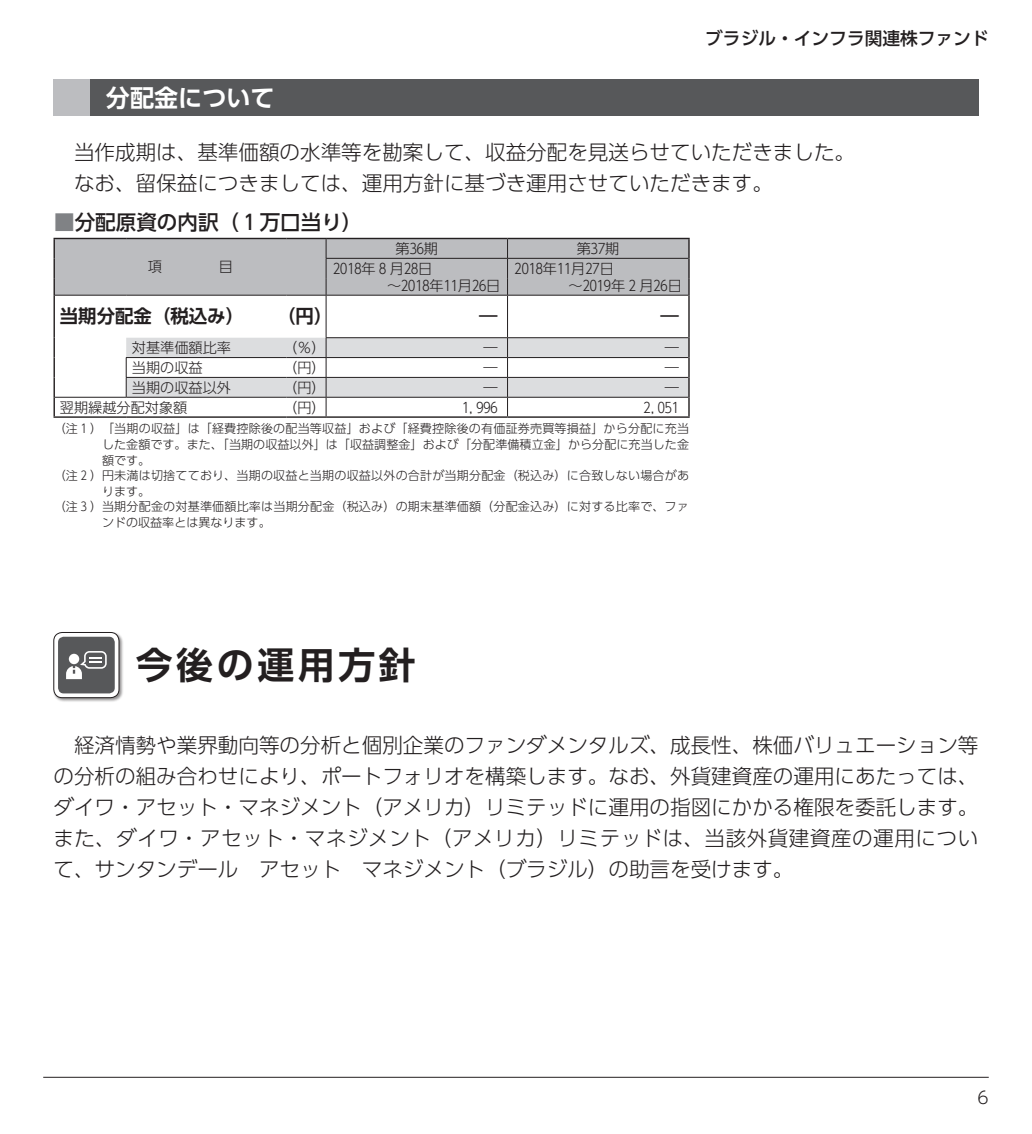
<style>
.page{position:relative;width:1032px;height:1134px;background:#fff}
.page>*{position:absolute;margin:0;border:0;box-sizing:border-box;transform-origin:0 0}
.t1{font:700 36.8px "UD Shin Go Pro De";letter-spacing:.1em;color:#231f20}
.t2{font:700 24px "UD Shin Go Pro De";color:#fff}
.t3{font:300 20.6px/31.2px "UD Shin Go Pro";color:#231f20}
.t4{font:500 20.6px "UD Shin Go Pro";color:#231f20}
.t5{font:700 18.4px "UD Shin Go Pro De";color:#231f20}
.t6{font:500 17.8px "UD Shin Go Pro";color:#231f20}
.t7{font:300 17px "UD Shin Go Pro";color:#231f20}
.t8{font:300 14.2px "UD Shin Go Pro";color:#231f20}
.t9{font:300 12px "UD Shin Go Pro";letter-spacing:.015em;color:#231f20}
.s1{color:#808285}
</style>
<div class="page">
<hr style="left:43px;top:1077px;width:946px;height:1px;background:#231f20">
<hr style="left:54px;top:295px;width:1px;height:43px;background:#231f20">
<hr style="left:688px;top:295px;width:2px;height:43px;background:#231f20">
<svg style="left:54px;top:338px;width:1px;height:78px"></svg>
<hr style="left:54px;top:416px;width:72px;height:2px;background:#231f20">
<hr style="left:126px;top:416px;width:160px;height:2px;background:#231f20">
<hr style="left:286px;top:416px;width:40px;height:2px;background:#231f20">
<hr style="left:326px;top:416px;width:181px;height:2px;background:#231f20">
<hr style="left:507px;top:416px;width:183px;height:2px;background:#231f20">
<hr style="left:55px;top:295px;width:71px;height:1px;background:#231f20">
<hr style="left:126px;top:295px;width:160px;height:1px;background:#231f20">
<hr style="left:286px;top:295px;width:40px;height:1px;background:#231f20">
<hr style="left:326px;top:295px;width:181px;height:1px;background:#231f20">
<hr style="left:507px;top:295px;width:181px;height:1px;background:#231f20">
<hr style="left:326px;top:337px;width:181px;height:1px;background:#231f20">
<hr style="left:507px;top:337px;width:181px;height:1px;background:#231f20">
<svg style="left:54px;top:238px;width:636px;height:57px;background:#b5b5b8"></svg>
<hr style="left:326px;top:295px;width:1px;height:42px;background:#231f20">
<hr style="left:507px;top:295px;width:1px;height:42px;background:#231f20">
<svg style="left:126px;top:338px;width:564px;height:78px"></svg>
<hr style="left:55px;top:397px;width:71px;height:1px;background:#231f20">
<hr style="left:126px;top:397px;width:160px;height:1px;background:#231f20">
<hr style="left:286px;top:397px;width:40px;height:1px;background:#231f20">
<hr style="left:326px;top:397px;width:181px;height:1px;background:#231f20">
<hr style="left:507px;top:397px;width:181px;height:1px;background:#231f20">
<div style="left:54px;top:79px;width:924px;height:37px;background:#57585a"></div>
<div style="left:54px;top:79px;width:36px;height:37px;background:#bcbdc0"></div>
<div style="left:53px;top:632px;width:71px;height:70px;background:#231f20;opacity:.5"></div>
<svg style="left:54px;top:632px;width:65px;height:66px"></svg>
<div style="left:54px;top:632px;width:65px;height:66px;border:1px solid #231f20;border-radius:9px"></div>
<div style="left:58px;top:637px;width:57px;height:56px;background:#57585a;border-radius:6px"></div>
<svg style="left:66px;top:651px;width:41px;height:28px"></svg>
<p class="t2" style="left:106px;top:78px;width:170px">分配金について</p>
<p class="t6" style="left:705px;top:24px;width:285px">ブラジル・インフラ関連株ファンド</p>
<p class="t3" style="left:74px;top:136px;width:782px">当作成期は、基準価額の水準等を勘案して、収益分配を見送らせていただきました。なお、留保益につきましては、運用方針に基づき運用させていただきます。</p>
<p class="t4" style="left:54px;top:206px;width:310px"><span class="s1">■</span>分配原資の内訳（ 1 万口当り）</p>
<p class="t8" style="left:148px;top:255px;width:16px">項</p>
<p class="t8" style="left:219px;top:255px;width:16px">目</p>
<p class="t8" style="left:395px;top:237px;width:44px">第36期</p>
<p class="t8" style="left:577px;top:237px;width:44px">第37期</p>
<p class="t8" style="left:333px;top:257px;width:101px">2018年 8 月28日</p>
<p class="t8" style="left:515px;top:257px;width:101px">2018年11月27日</p>
<p class="t8" style="left:387px;top:274px;width:115px">～2018年11月26日</p>
<p class="t8" style="left:568px;top:274px;width:115px">～2019年 2 月26日</p>
<p class="t5" style="left:60px;top:301px;width:186px">当期分配金（税込み）</p>
<p class="t5" style="left:277px;top:301px;width:57px">（円）</p>
<p class="t5" style="left:479px;top:301px;width:20px">―</p>
<p class="t5" style="left:661px;top:301px;width:20px">―</p>
<p class="t8" style="left:132px;top:336px;width:101px">対基準価額比率</p>
<p class="t8" style="left:283px;top:336px;width:44px">（％）</p>
<p class="t8" style="left:483px;top:336px;width:16px">―</p>
<p class="t8" style="left:665px;top:336px;width:16px">―</p>
<p class="t8" style="left:132px;top:356px;width:72px">当期の収益</p>
<p class="t8" style="left:283px;top:356px;width:44px">（円）</p>
<p class="t8" style="left:483px;top:356px;width:16px">―</p>
<p class="t8" style="left:665px;top:356px;width:16px">―</p>
<p class="t8" style="left:132px;top:376px;width:101px">当期の収益以外</p>
<p class="t8" style="left:283px;top:376px;width:44px">（円）</p>
<p class="t8" style="left:483px;top:376px;width:16px">―</p>
<p class="t8" style="left:665px;top:376px;width:16px">―</p>
<p class="t8" style="left:60px;top:396px;width:129px">翌期繰越分配対象額</p>
<p class="t8" style="left:283px;top:396px;width:44px">（円）</p>
<p class="t8" style="left:462px;top:396px;width:37px">1, 996</p>
<p class="t8" style="left:644px;top:396px;width:37px">2, 051</p>
<p class="t9" style="left:54px;top:419px;width:637px">（注 1 ）「当期の収益」は「経費控除後の配当等収益」および「経費控除後の有価証券売買等損益」から分配に充当</p>
<p class="t9" style="left:102px;top:435px;width:588px">した金額です。また、「当期の収益以外」は「収益調整金」および「分配準備積立金」から分配に充当した金</p>
<p class="t9" style="left:102px;top:450px;width:50px">額です。</p>
<p class="t9" style="left:54px;top:466px;width:637px">（注 2 ）円未満は切捨てており、当期の収益と当期の収益以外の合計が当期分配金（税込み）に合致しない場合があ</p>
<p class="t9" style="left:102px;top:481px;width:50px">ります。</p>
<p class="t9" style="left:54px;top:497px;width:636px">（注 3 ）当期分配金の対基準価額比率は当期分配金（税込み）の期末基準価額（分配金込み）に対する比率で、ファ</p>
<p class="t9" style="left:102px;top:513px;width:170px">ンドの収益率とは異なります。</p>
<h1 class="t1" style="left:136px;top:635px;width:282px">今後の運用方針</h1>
<p class="t3" style="left:54px;top:728px;width:926px;text-align:justify;text-indent:21px">経済情勢や業界動向等の分析と個別企業のファンダメンタルズ、成長性、株価バリュエーション等の分析の組み合わせにより、ポートフォリオを構築します。なお、外貨建資産の運用にあたっては、ダイワ・アセット・マネジメント（アメリカ）リミテッドに運用の指図にかかる権限を委託します。また、ダイワ・アセット・マネジメント（アメリカ）リミテッドは、当該外貨建資産の運用について、サンタンデール　アセット　マネジメント（ブラジル）の助言を受けます。</p>
<p class="t7" style="left:977px;top:1083px;width:13px">6</p>
</div>
